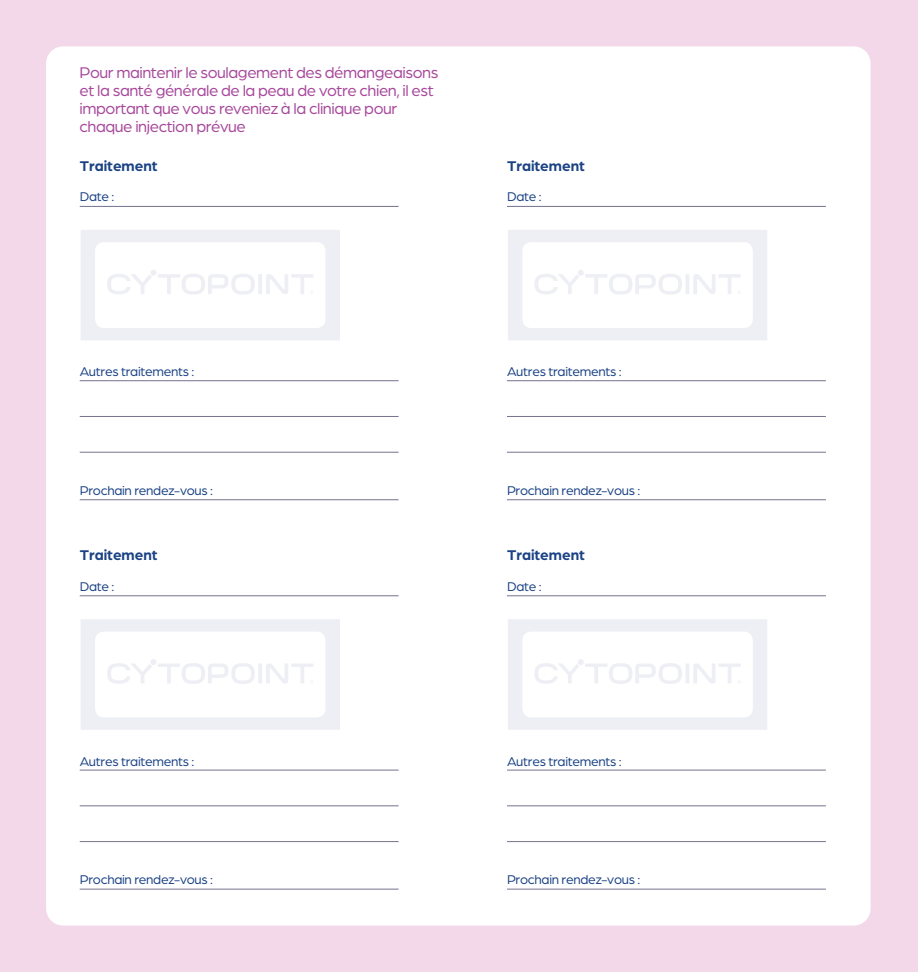
<style>
.page{position:relative;width:918px;height:972px;background:#f2d8e8}
.page>*{position:absolute;margin:0;border:0;box-sizing:border-box;transform-origin:0 0}
.t1{font:16.5px/18px "Arboria";letter-spacing:-.025em;color:#a7489b}
.t2{font:700 15px "Arboria";color:#1a4284}
.t3{font:13.5px "Arboria";letter-spacing:-.02em;color:#1a4284}
</style>
<div class="page">
<div style="left:46px;top:46px;width:825px;height:880px;background:#fff;border-radius:17px"></div>
<hr style="left:80px;top:206px;width:319px;height:1px;background:#75728e">
<hr style="left:80px;top:380px;width:319px;height:1px;background:#75728e">
<hr style="left:80px;top:416px;width:319px;height:1px;background:#75728e">
<hr style="left:80px;top:452px;width:319px;height:1px;background:#75728e">
<hr style="left:80px;top:499px;width:319px;height:1px;background:#75728e">
<hr style="left:80px;top:595px;width:319px;height:1px;background:#75728e">
<hr style="left:80px;top:770px;width:319px;height:1px;background:#75728e">
<hr style="left:80px;top:805px;width:319px;height:1px;background:#75728e">
<hr style="left:80px;top:841px;width:319px;height:1px;background:#75728e">
<hr style="left:80px;top:889px;width:319px;height:1px;background:#75728e">
<hr style="left:507px;top:595px;width:319px;height:1px;background:#75728e">
<hr style="left:507px;top:770px;width:319px;height:1px;background:#75728e">
<hr style="left:507px;top:805px;width:319px;height:1px;background:#75728e">
<hr style="left:507px;top:841px;width:319px;height:1px;background:#75728e">
<hr style="left:507px;top:889px;width:319px;height:1px;background:#75728e">
<hr style="left:507px;top:206px;width:319px;height:1px;background:#75728e">
<hr style="left:507px;top:380px;width:319px;height:1px;background:#75728e">
<hr style="left:507px;top:416px;width:319px;height:1px;background:#75728e">
<hr style="left:507px;top:452px;width:319px;height:1px;background:#75728e">
<hr style="left:507px;top:499px;width:319px;height:1px;background:#75728e">
<svg style="left:81px;top:230px;width:259px;height:110px"></svg>
<svg style="left:508px;top:230px;width:259px;height:110px"></svg>
<svg style="left:81px;top:619px;width:259px;height:111px"></svg>
<svg style="left:508px;top:619px;width:259px;height:111px"></svg>
<p class="t1" style="left:80px;top:63px;width:360px">Pour maintenir le soulagement des démangeaisons et la santé générale de la peau de votre chien, il est important que vous reveniez à la clinique pour chaque injection prévue</p>
<p class="t2" style="left:80px;top:156px;width:79px">Traitement</p>
<p class="t2" style="left:507px;top:156px;width:79px">Traitement</p>
<p class="t3" style="left:80px;top:188px;width:36px">Date :</p>
<p class="t3" style="left:507px;top:188px;width:36px">Date :</p>
<p class="t3" style="left:80px;top:363px;width:116px">Autres traitements :</p>
<p class="t3" style="left:507px;top:363px;width:116px">Autres traitements :</p>
<p class="t3" style="left:80px;top:481px;width:135px">Prochain rendez-vous :</p>
<p class="t3" style="left:507px;top:481px;width:135px">Prochain rendez-vous :</p>
<p class="t2" style="left:80px;top:545px;width:79px">Traitement</p>
<p class="t2" style="left:507px;top:545px;width:79px">Traitement</p>
<p class="t3" style="left:80px;top:577px;width:36px">Date :</p>
<p class="t3" style="left:507px;top:577px;width:36px">Date :</p>
<p class="t3" style="left:80px;top:752px;width:116px">Autres traitements :</p>
<p class="t3" style="left:507px;top:752px;width:116px">Autres traitements :</p>
<p class="t3" style="left:80px;top:871px;width:135px">Prochain rendez-vous :</p>
<p class="t3" style="left:507px;top:871px;width:135px">Prochain rendez-vous :</p>
</div>
